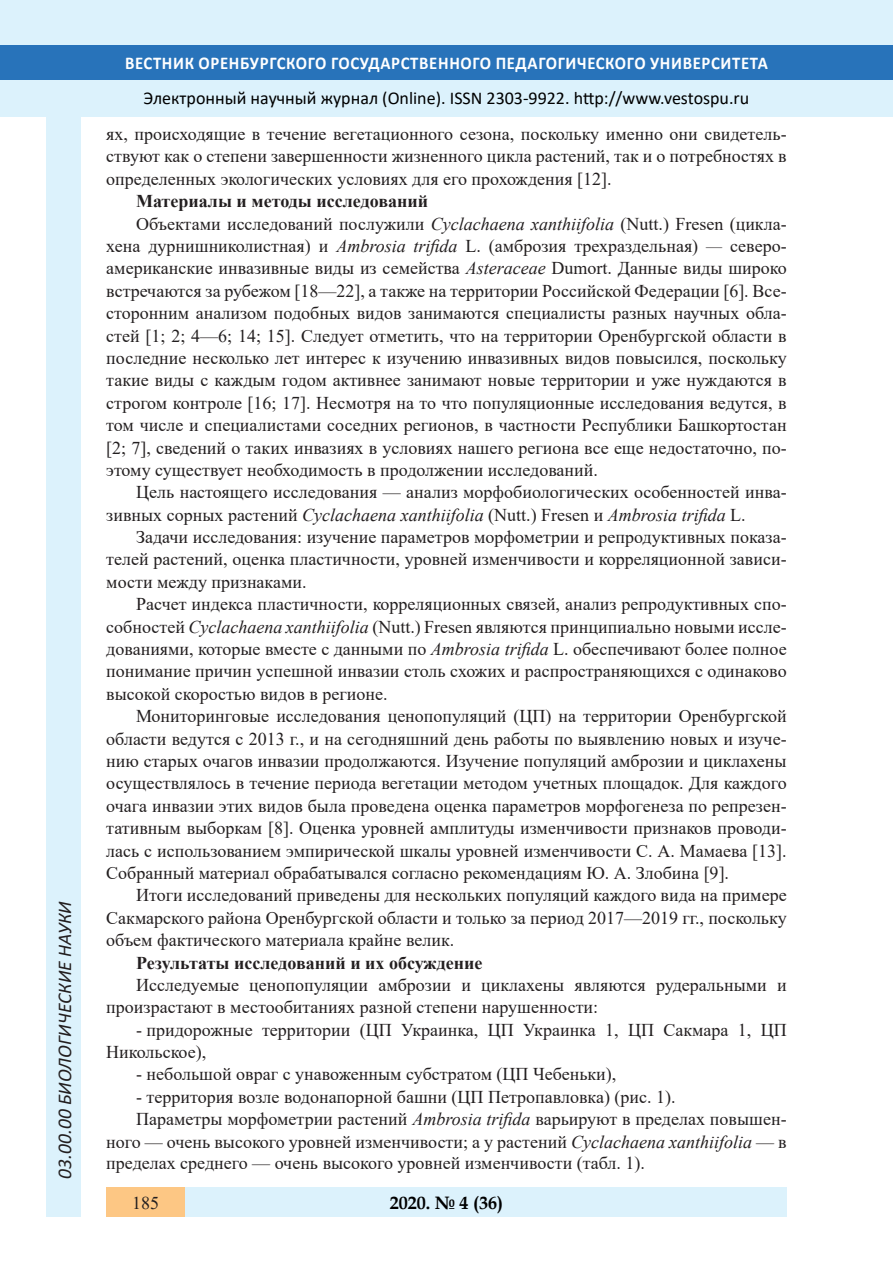
<style>
.page{position:relative;width:893px;height:1263px;background:#fff}
.page>*{position:absolute;margin:0;border:0;box-sizing:border-box;transform-origin:0 0}
.t1{font:italic 19.5px "Calibri";color:#231f20}
.Стиль2{font:18px/22.4px "Times New Roman";color:#231f20;text-align:justify}
.t2{font:18px "Calibri";color:#000}
.t3{font:700 18px "Calibri";letter-spacing:.04em;color:#fff;scale:.93 1}
.Стиль2-2{font:700 18px "Times New Roman";color:#231f20}
.t4{font:700 18px "Book Antiqua";color:#000}
.s1{font-style:italic}
</style>
<div class="page">
<div style="left:0;top:0;width:893px;height:116px;background:#dcf2fc"></div>
<div style="left:0;top:45px;width:893px;height:34px;background:#2873ba"></div>
<div style="left:47px;top:116px;width:34px;height:1101px;background:#dcf2fc"></div>
<div style="left:106px;top:1188px;width:681px;height:29px;background:#dcf2fc"></div>
<div style="left:106px;top:1188px;width:79px;height:29px;background:#fdc784"></div>
<p class="t1" style="left:51px;top:1179px;width:279px;rotate:-90deg">03.00.00 БИОЛОГИЧЕСКИЕ НАУКИ</p>
<p class="t3" style="left:125px;top:50px;width:693px">ВЕСТНИК ОРЕНБУРГСКОГО ГОСУДАРСТВЕННОГО ПЕДАГОГИЧЕСКОГО УНИВЕРСИТЕТА</p>
<p class="t2" style="left:144px;top:85px;width:607px">Электронный научный журнал (Online). ISSN 2303-9922. http://www.vestospu.ru</p>
<p class="Стиль2" style="left:106px;top:122px;width:682px">ях, происходящие в течение вегетационного сезона, поскольку именно они свидетель&shy;ствуют как о степени завершенности жизненного цикла растений, так и о потребностях в определенных экологических условиях для его прохождения [12].</p>
<p class="Стиль2-2" style="left:136px;top:188px;width:294px">Материалы и методы исследований</p>
<p class="Стиль2" style="left:106px;top:212px;width:682px;text-indent:30px">Объектами исследований послужили <span class="s1">Cyclachaena xanthiifolia</span> (Nutt.) Fresen (цикла&shy;хена дурнишниколистная) и <span class="s1">Ambrosia trifida</span> L. (амброзия трехраздельная) <span class="s1">—</span> северо&shy;американские инвазивные виды из семейства <span class="s1">Asteraceae</span> Dumort. Данные виды широко встречаются за рубежом [18—22], а также на территории Российской Федерации [6]. Все&shy;сторонним анализом подобных видов занимаются специалисты разных научных обла&shy;стей [1; 2; 4—6; 14; 15]. Следует отметить, что на территории Оренбургской области в последние несколько лет интерес к изучению инвазивных видов повысился, поскольку такие виды с каждым годом активнее занимают новые территории и уже нуждаются в строгом контроле [16; 17]. Несмотря на то что популяционные исследования ведутся, в том числе и специалистами соседних регионов, в частности Республики Башкортостан [2; 7], сведений о таких инвазиях в условиях нашего региона все еще недостаточно, по&shy;этому существует необходимость в продолжении исследований.</p>
<p class="Стиль2" style="left:106px;top:480px;width:682px;text-indent:30px">Цель настоящего исследования — анализ морфобиологических особенностей инва&shy;зивных сорных растений <span class="s1">Cyclachaena xanthiifolia</span> (Nutt.) Fresen и <span class="s1">Ambrosia trifida</span> L.</p>
<p class="Стиль2" style="left:106px;top:525px;width:682px;text-indent:30px">Задачи исследования: изучение параметров морфометрии и репродуктивных показа&shy;телей растений, оценка пластичности, уровней изменчивости и корреляционной зависи&shy;мости между признаками.</p>
<p class="Стиль2" style="left:106px;top:592px;width:682px;text-indent:30px">Расчет индекса пластичности, корреляционных связей, анализ репродуктивных спо&shy;собностей <span class="s1">Cyclachaena xanthiifolia</span> (Nutt.) Fresen являются принципиально новыми иссле&shy;дованиями, которые вместе с данными по <span class="s1">Ambrosia trifida</span> L. обеспечивают более полное понимание причин успешной инвазии столь схожих и распространяющихся с одинаково высокой скоростью видов в регионе.</p>
<p class="Стиль2" style="left:106px;top:704px;width:682px;text-indent:30px">Мониторинговые исследования ценопопуляций (ЦП) на территории Оренбургской области ведутся с 2013 г., и на сегодняшний день работы по выявлению новых и изуче&shy;нию старых очагов инвазии продолжаются. Изучение популяций амброзии и циклахены осуществлялось в течение периода вегетации методом учетных площадок. Для каждого очага инвазии этих видов была проведена оценка параметров морфогенеза по репрезен&shy;тативным выборкам [8]. Оценка уровней амплитуды изменчивости признаков проводи&shy;лась с использованием эмпирической шкалы уровней изменчивости С. А. Мамаева [13].<br>Собранный материал обрабатывался согласно рекомендациям Ю. А. Злобина [9].</p>
<p class="Стиль2" style="left:106px;top:883px;width:682px;text-indent:30px">Итоги исследований приведены для нескольких популяций каждого вида на примере Сакмарского района Оренбургской области и только за период 2017—2019 гг., поскольку объем фактического материала крайне велик.</p>
<p class="Стиль2-2" style="left:136px;top:949px;width:348px">Результаты исследований и их обсуждение</p>
<p class="Стиль2" style="left:106px;top:973px;width:682px;text-indent:30px">Исследуемые ценопопуляции амброзии и циклахены являются рудеральными и произрастают в местообитаниях разной степени нарушенности:</p>
<p class="Стиль2" style="left:106px;top:1018px;width:682px;text-indent:30px">- придорожные территории (ЦП Украинка, ЦП Украинка 1, ЦП Сакмара 1, ЦП<br>Никольское),</p>
<p class="Стиль2" style="left:136px;top:1063px;width:482px">- небольшой овраг с унавоженным субстратом (ЦП Чебеньки),</p>
<p class="Стиль2" style="left:136px;top:1085px;width:541px">- территория возле водонапорной башни (ЦП Петропавловка) (рис. 1).</p>
<p class="Стиль2" style="left:106px;top:1107px;width:682px;text-indent:30px">Параметры морфометрии растений <span class="s1">Ambrosia trifida</span> варьируют в пределах повышен&shy;ного — очень высокого уровней изменчивости; а у растений <span class="s1">Cyclachaena xanthiifolia</span> — в пределах среднего — очень высокого уровней изменчивости (табл. 1).</p>
<p class="Стиль2" style="left:132px;top:1191px;width:28px">185</p>
<p class="t4" style="left:390px;top:1190px;width:115px">2020. № 4 (36)</p>
</div>
